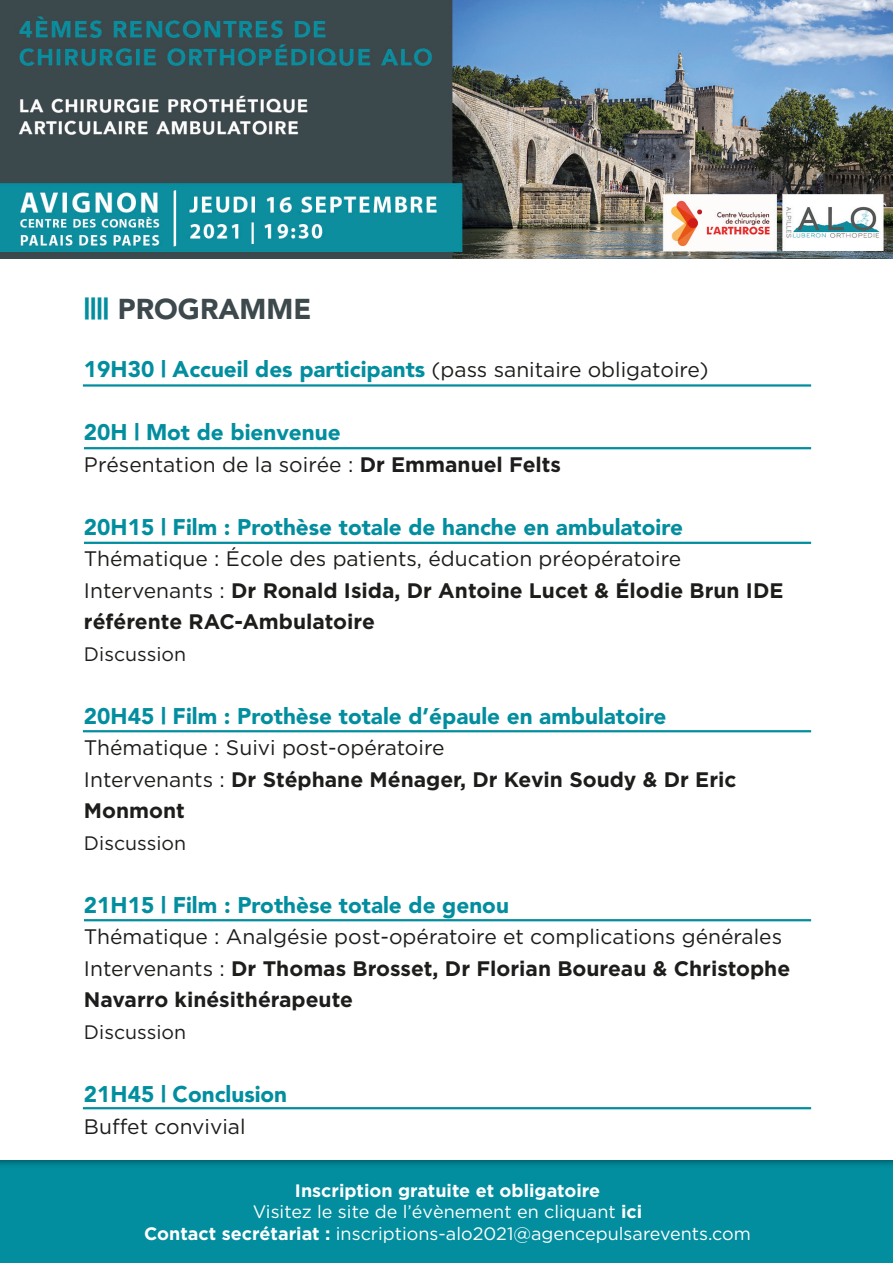
<style>
.page{position:relative;width:893px;height:1263px;background:#fff}
.page>*{position:absolute;margin:0;border:0;box-sizing:border-box;transform-origin:0 0}
.t1{font:900 28.5px "Avenir";color:#3d494d}
.t2{font:900 22.5px "Avenir";color:#028e9f}
.t3{font:700 21px/31.5px "Gotham";color:#1d1d1b}
.t4{font:21px "Gotham";color:#1d1d1b}
.t5{font:19.5px "Gotham";color:#1d1d1b}
.t6{font:18px/21.6px "Gotham";color:#fff;text-align:center}
.s1{color:#028e9f}
.s2{font-family:"Gotham";font-weight:400;font-size:21px;color:#1d1d1b}
.s3{font-weight:700}
.s4{font-weight:400}
</style>
<div class="page">
<div style="left:0;top:1156px;width:893px;height:107px;background:#1d1d1b;opacity:.75"></div>
<hr style="left:84px;top:447px;width:727px;height:2px;background:#028e9f">
<hr style="left:84px;top:542px;width:727px;height:2px;background:#028e9f">
<hr style="left:83px;top:730px;width:728px;height:2px;background:#028e9f">
<hr style="left:84px;top:919px;width:727px;height:2px;background:#028e9f">
<hr style="left:83px;top:1107px;width:728px;height:2px;background:#028e9f">
<img style="left:0;top:0;width:893px;height:259px">
<hr style="left:83px;top:384px;width:728px;height:3px;background:#028e9f">
<p class="t1" style="left:84px;top:292px;width:229px"><span class="s1">||||</span> PROGRAMME</p>
<p class="t2" style="left:84px;top:356px;width:626px">19H30 | Accueil des participants <span class="s2">(pass sanitaire obligatoire)</span></p>
<p class="t2" style="left:84px;top:419px;width:258px">20H | Mot de bienvenue</p>
<p class="t4" style="left:84px;top:453px;width:479px">Présentation de la soirée : <span class="s3">Dr Emmanuel Felts</span></p>
<p class="t2" style="left:84px;top:513px;width:601px">20H15 | Film : Prothèse totale de hanche en ambulatoire</p>
<p class="t4" style="left:84px;top:547px;width:599px">Thématique : École des patients, éducation préopératoire</p>
<p class="t3" style="left:84px;top:574px;width:701px"><span class="s4">Intervenants :</span> Dr Ronald Isida, Dr Antoine Lucet &amp; Élodie Brun IDE référente RAC-Ambulatoire</p>
<p class="t5" style="left:84px;top:643px;width:104px">Discussion</p>
<p class="t2" style="left:84px;top:702px;width:584px">20H45 | Film : Prothèse totale d’épaule en ambulatoire</p>
<p class="t4" style="left:84px;top:736px;width:362px">Thématique : Suivi post-opératoire</p>
<p class="t3" style="left:84px;top:763px;width:654px"><span class="s4">Intervenants :</span> Dr Stéphane Ménager, Dr Kevin Soudy &amp; Dr Eric<br>Monmont</p>
<p class="t5" style="left:84px;top:832px;width:104px">Discussion</p>
<p class="t2" style="left:84px;top:891px;width:426px">21H15 | Film : Prothèse totale de genou</p>
<p class="t4" style="left:84px;top:925px;width:700px">Thématique : Analgésie post-opératoire et complications générales</p>
<p class="t3" style="left:84px;top:952px;width:708px"><span class="s4">Intervenants :</span> Dr Thomas Brosset, Dr Florian Boureau &amp; Christophe<br>Navarro kinésithérapeute</p>
<p class="t5" style="left:84px;top:1021px;width:104px">Discussion</p>
<p class="t2" style="left:84px;top:1080px;width:205px">21H45 | Conclusion</p>
<p class="t4" style="left:84px;top:1114px;width:163px">Buffet convivial</p>
<p class="t6" style="left:144px;top:1179px;width:608px"><span class="s3">Inscription gratuite et obligatoire<br></span>Visitez le site de l’évènement en cliquant <span class="s3">ici<br>Contact secrétariat :</span> inscriptions-alo2021@agencepulsarevents.com</p>
</div>
